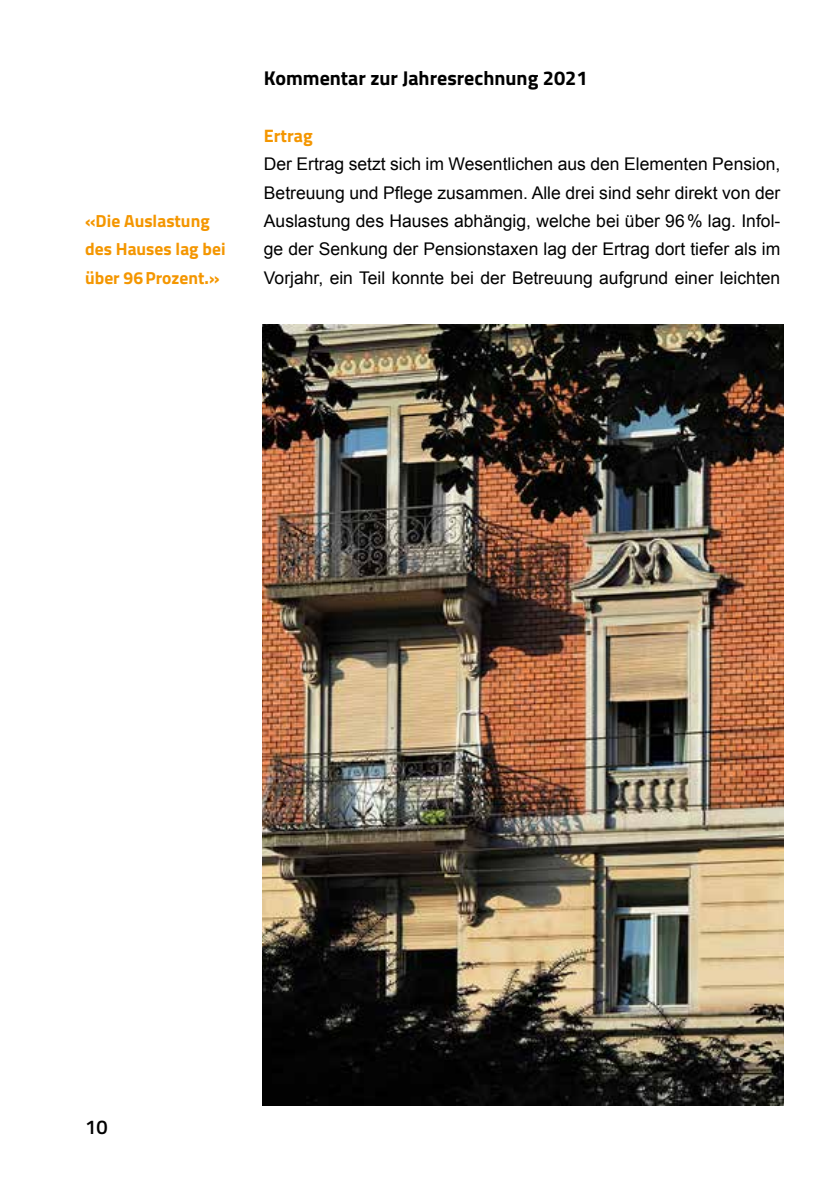
<style>
.page{position:relative;width:840px;height:1191px;background:#fff}
.page>*{position:absolute;margin:0;border:0;box-sizing:border-box;transform-origin:0 0}
.t1{font:700 20px "Titillium";color:#000}
.t2{font:600 20px "Titillium";color:#000}
.t3{font:700 18px "Titillium";color:#f49600}
.t4{font:17.6px/28.4px "Arial";color:#000;text-align:justify}
.t5{font:700 17.6px/28.4px "Titillium";color:#f49600}
</style>
<div class="page">
<img style="left:263px;top:324px;width:519px;height:782px">
<p class="t5" style="left:85px;top:206px;width:142px">«Die Auslastung des Hauses lag bei über 96Prozent.»</p>
<p class="t1" style="left:264px;top:63px;width:325px">Kommentar zur Jahresrechnung 2021</p>
<p class="t3" style="left:264px;top:122px;width:50px">Ertrag</p>
<p class="t4" style="left:264px;top:150px;width:517px">Der Ertrag setzt sich im Wesentlichen aus den Elementen Pension, Betreuung und Pflege zusammen. Alle drei sind sehr direkt von der Auslastung des Hauses abhängig, welche bei über 96% lag. Infol&shy;ge der Senkung der Pensionstaxen lag der Ertrag dort tiefer als im Vorjahr, ein Teil konnte bei der Betreuung aufgrund einer leichten</p>
<p class="t2" style="left:85px;top:1112px;width:24px">10</p>
</div>
